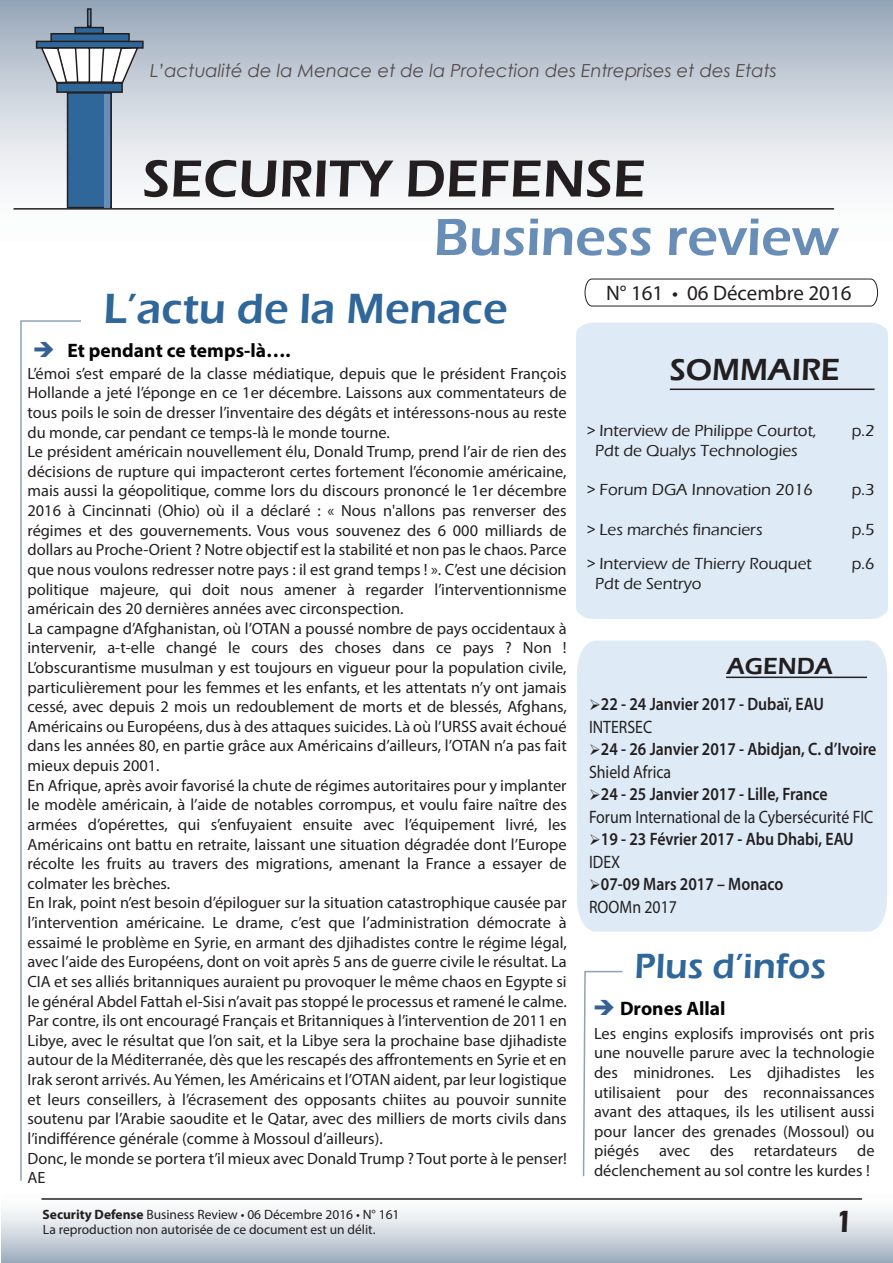
<style>
.page{position:relative;width:893px;height:1263px;background:#fff}
.page>*{position:absolute;margin:0;border:0;box-sizing:border-box;transform-origin:0 0}
.t1{font:600 54px "Eras ITC";color:#231f20}
.t2{font:600 54px "Eras ITC";color:#688eb7}
.t3{font:600 43.5px "Eras ITC";color:#2f679b}
.t4{font:600 36px "Eras ITC";color:#2f679b}
.t5{font:600 31.5px "Eras ITC";color:#231f20}
.t6{font:600 24px "Eras ITC";color:#231f20}
.t7{font:21px "Myriad Pro";color:#231f20}
.t8{font:700 19.5px "Myriad Pro";color:#050504}
.t9{font:600 18px/22.5px "Myriad Pro";color:#231f20;scale:.88 1}
.t10{font:18px/22.5px "Myriad Pro";color:#231f20;scale:.88 1}
.t11{font:italic 18px "Century Gothic";color:#544b4d}
.t12{font:500 16.5px/34.2px "Eras ITC";color:#231f20}
.t13{font:16.35px/19.6px "Myriad Pro";color:#231f20}
.t14{font:13.5px/15.3px "Myriad Pro";color:#231f20}
.s1{color:#356093}
.s2{font-weight:400}
.s3{font-weight:600}
.s4{font-weight:700}
</style>
<div class="page">
<div style="left:1px;top:1186px;width:892px;height:77px;background:linear-gradient(to bottom,#fff,#a7b4c3)"></div>
<div style="left:576px;top:322px;width:312px;height:297px;background:#deebf6"></div>
<svg style="left:584px;top:278px;width:294px;height:29px"></svg>
<hr style="left:670px;top:388px;width:204px;height:2px;background:#231f20">
<div style="left:577px;top:640px;width:310px;height:291px;background:#deebf6"></div>
<hr style="left:726px;top:676px;width:141px;height:2px;background:#231f20">
<svg style="left:20px;top:320px;width:61px;height:861px"></svg>
<hr style="left:41px;top:1198px;width:821px;height:2px;background:#231f20">
<div style="left:0;top:0;width:893px;height:266px;background:linear-gradient(to bottom,#a1afbf,#fff)"></div>
<hr style="left:14px;top:208px;width:820px;height:2px;background:#231f20">
<div style="left:50px;top:33px;width:80px;height:10px;background:#2f679b;border:2px solid #231f20"></div>
<svg style="left:36px;top:41px;width:108px;height:8px"></svg>
<div style="left:56px;top:82px;width:67px;height:11px;background:#2f679b;border:2px solid #231f20"></div>
<div style="left:67px;top:92px;width:45px;height:116px;background:#2f679b;border:2px solid #231f20"></div>
<svg style="left:74px;top:27px;width:30px;height:7px"></svg>
<svg style="left:87px;top:8px;width:5px;height:19px"></svg>
<div style="left:87px;top:47px;width:20px;height:36px;background:#fff;border:2px solid #231f20"></div>
<svg style="left:100px;top:46px;width:40px;height:38px"></svg>
<div style="left:73px;top:47px;width:17px;height:36px;background:#fff;border:2px solid #231f20"></div>
<svg style="left:39px;top:46px;width:40px;height:38px"></svg>
<div style="left:104px;top:94px;width:6px;height:114px;background:#688eb7"></div>
<svg style="left:582px;top:970px;width:41px;height:207px"></svg>
<p class="t11" style="left:150px;top:58px;width:628px">L’actualité de la Menace et de la Protection des Entreprises et des Etats</p>
<h1 class="t1" style="left:142px;top:148px;width:505px">SECURITY DEFENSE</h1>
<h1 class="t2" style="left:434px;top:206px;width:406px">Business review</h1>
<h2 class="t3" style="left:103px;top:283px;width:406px">L’actu de la Menace</h2>
<p class="t8" style="left:33px;top:337px;width:259px"><span class="s1">➔</span> Et pendant ce temps-là….</p>
<p class="t13" style="left:28px;top:363px;width:541px">L’émoi s’est emparé de la classe médiatique, depuis que le président François Hollande a jeté l’éponge en ce 1er décembre. Laissons aux commentateurs de tous poils le soin de dresser l’inventaire des dégâts et intéressons-nous au reste du monde, car pendant ce temps-là le monde tourne.<br>Le président américain nouvellement élu, Donald Trump, prend l’air de rien des décisions de rupture qui impacteront certes fortement l’économie américaine, mais aussi la géopolitique, comme lors du discours prononcé le 1er décembre 2016 à Cincinnati (Ohio) où il a déclaré : « Nous n'allons pas renverser des régimes et des gouvernements. Vous vous souvenez des 6 000 milliards de dollars au Proche-Orient ? Notre objectif est la stabilité et non pas le chaos. Parce que nous voulons redresser notre pays : il est grand temps ! ». C’est une décision politique majeure, qui doit nous amener à regarder l’interventionnisme américain des 20 dernières années avec circonspection.<br>La campagne d’Afghanistan, où l’OTAN a poussé nombre de pays occidentaux à intervenir, a-t-elle changé le cours des choses dans ce pays ? Non !<br>L’obscurantisme musulman y est toujours en vigueur pour la population civile, particulièrement pour les femmes et les enfants, et les attentats n’y ont jamais cessé, avec depuis 2 mois un redoublement de morts et de blessés, Afghans, Américains ou Européens, dus à des attaques suicides. Là où l’URSS avait échoué dans les années 80, en partie grâce aux Américains d’ailleurs, l’OTAN n’a pas fait mieux depuis 2001.<br>En Afrique, après avoir favorisé la chute de régimes autoritaires pour y implanter le modèle américain, à l’aide de notables corrompus, et voulu faire naître des armées d’opérettes, qui s’enfuyaient ensuite avec l’équipement livré, les Américains ont battu en retraite, laissant une situation dégradée dont l’Europe récolte les fruits au travers des migrations, amenant la France a essayer de colmater les brèches.<br>En Irak, point n’est besoin d’épiloguer sur la situation catastrophique causée par l’intervention américaine. Le drame, c’est que l’administration démocrate à essaimé le problème en Syrie, en armant des djihadistes contre le régime légal, avec l’aide des Européens, dont on voit après 5 ans de guerre civile le résultat. La CIA et ses alliés britanniques auraient pu provoquer le même chaos en Egypte si le général Abdel Fattah el-Sisi n’avait pas stoppé le processus et ramené le calme.<br>Par contre, ils ont encouragé Français et Britanniques à l’intervention de 2011 en Libye, avec le résultat que l’on sait, et la Libye sera la prochaine base djihadiste autour de la Méditerranée, dès que les rescapés des affrontements en Syrie et en Irak seront arrivés. Au Yémen, les Américains et l’OTAN aident, par leur logistique et leurs conseillers, à l’écrasement des opposants chiites au pouvoir sunnite soutenu par l’Arabie saoudite et le Qatar, avec des milliers de morts civils dans l’indifférence générale (comme à Mossoul d’ailleurs).<br>Donc, le monde se portera t’il mieux avec Donald Trump ? Tout porte à le penser!<br>AE</p>
<p class="t7" style="left:606px;top:280px;width:247px">N° 161 • 06 Décembre 2016</p>
<h3 class="t5" style="left:670px;top:351px;width:172px">SOMMAIRE</h3>
<p class="t12" style="left:595px;top:421px;width:223px;line-height:19.8px;text-indent:-8px">&gt; Interview de Philippe Courtot,<br>Pdt de Qualys Technologies</p>
<p class="t12" style="left:587px;top:474px;width:227px">&gt; Forum DGA Innovation 2016</p>
<p class="t12" style="left:587px;top:513px;width:226px">&gt; Les marchés financiers<br>&gt; Interview de Thierry Rouquet</p>
<p class="t12" style="left:595px;top:567px;width:108px">Pdt de Sentryo</p>
<p class="t12" style="left:852px;top:414px;width:24px">p.2</p>
<p class="t12" style="left:852px;top:473px;width:24px">p.3</p>
<p class="t12" style="left:852px;top:513px;width:24px">p.5 p.6</p>
<h3 class="t6" style="left:727px;top:652px;width:108px">AGENDA</h3>
<p class="t9" style="left:589px;top:692px;width:268px">➢22 - 24 Janvier 2017 - Dubaï, EAU<br><span class="s2">INTERSEC</span></p>
<p class="t9" style="left:589px;top:737px;width:328px">➢24 - 26 Janvier 2017 - Abidjan, C. d’Ivoire<br><span class="s2">Shield Africa</span></p>
<p class="t10" style="left:589px;top:782px;width:325px">➢<span class="s3">24 - 25 Janvier 2017 - Lille, France<br></span>Forum International de la Cybersécurité FIC</p>
<p class="t9" style="left:589px;top:827px;width:302px">➢19 - 23 Février 2017 - Abu Dhabi, EAU<br><span class="s2">IDEX</span></p>
<p class="t9" style="left:589px;top:872px;width:222px">➢07-09 Mars 2017 – Monaco<br><span class="s2">ROOMn 2017</span></p>
<h3 class="t4" style="left:634px;top:946px;width:193px">Plus d’infos</h3>
<p class="t8" style="left:593px;top:995px;width:134px"><span class="s1">➔</span> Drones Allal</p>
<p class="t13" style="left:594px;top:1023px;width:282px;text-align:justify">Les engins explosifs improvisés ont pris une nouvelle parure avec la technologie des minidrones. Les djihadistes les utilisaient pour des reconnaissances avant des attaques, ils les utilisent aussi pour lancer des grenades (Mossoul) ou piégés avec des retardateurs de déclenchement au sol contre les kurdes !</p>
<p class="t14" style="left:42px;top:1207px;width:359px"><span class="s4">Security Defense</span> Business Review • 06 Décembre 2016 • N° 161<br>La reproduction non autorisée de ce document est un délit.</p>
<h3 class="t5" style="left:834px;top:1203px;width:21px">1</h3>
</div>
